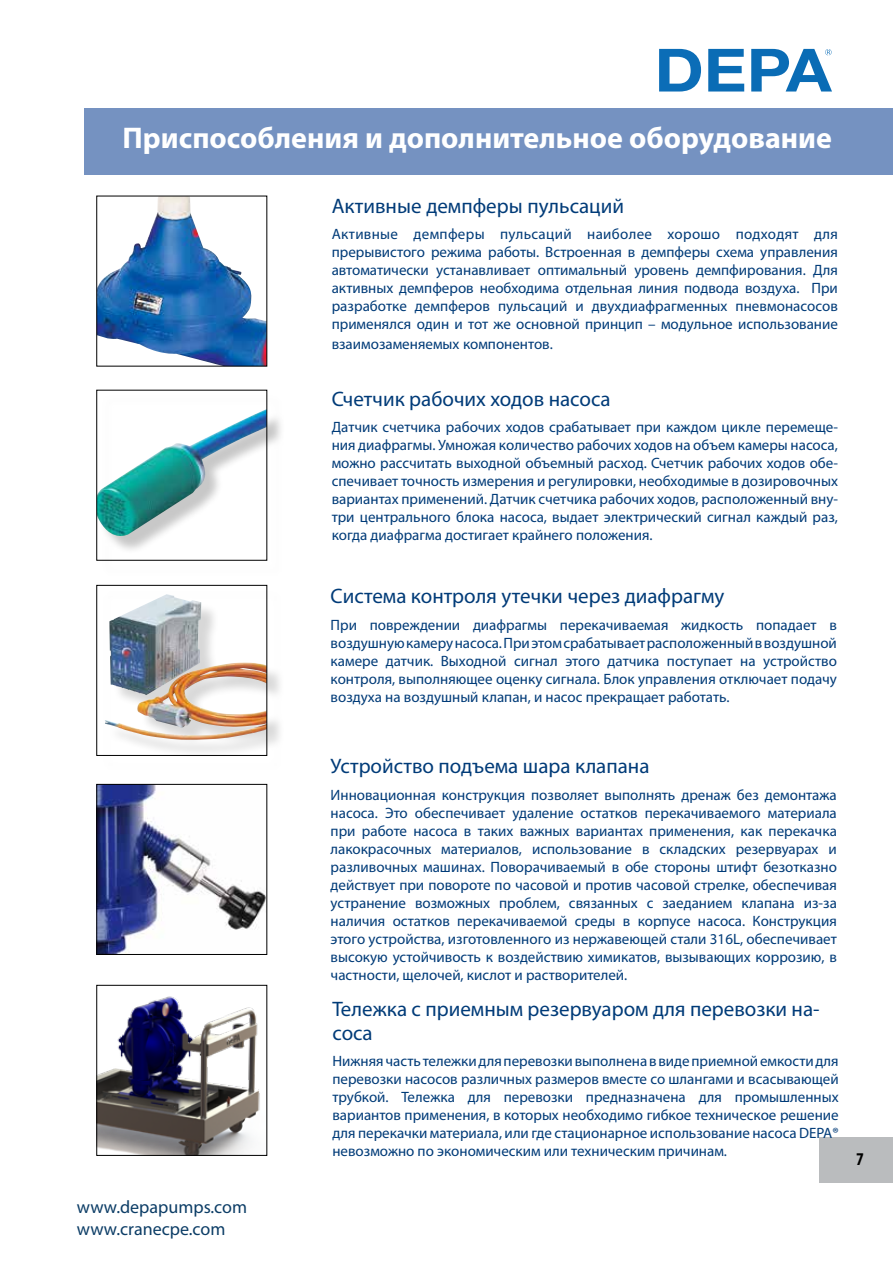
<style>
.page{position:relative;width:893px;height:1263px;background:#fff}
.page>*{position:absolute;margin:0;border:0;box-sizing:border-box;transform-origin:0 0}
.t1{font:700 30px "Myriad Pro";color:#fff}
.t2{font:21px/24px "Myriad Pro";color:#003b78}
.t3{font:18px/21.6px "Myriad Pro";color:#0c3d66}
.t4{font:700 condensed 18px "Myriad Pro";color:#000}
.t5{font:15px/18px "Myriad Pro";color:#003b78;text-align:justify}
</style>
<div class="page">
<div style="left:820px;top:1137px;width:73px;height:46px;background:#babcbe"></div>
<div style="left:85px;top:109px;width:808px;height:66px;background:#7592c1"></div>
<svg style="left:659px;top:49px;width:42px;height:43px"></svg>
<svg style="left:708px;top:49px;width:36px;height:43px"></svg>
<svg style="left:751px;top:49px;width:81px;height:43px"></svg>
<img style="left:99px;top:996px;width:161px;height:157px">
<div style="left:97px;top:985px;width:170px;height:170px;border:1px solid #000"></div>
<img style="left:99px;top:786px;width:166px;height:167px">
<div style="left:97px;top:784px;width:170px;height:171px;border:1px solid #000"></div>
<div style="left:99px;top:587px;width:187px;height:187px;background:#000;opacity:.16"></div>
<img style="left:105px;top:594px;width:160px;height:146px">
<div style="left:97px;top:585px;width:170px;height:171px;border:1px solid #000"></div>
<img style="left:99px;top:198px;width:166px;height:166px">
<div style="left:99px;top:392px;width:187px;height:187px;background:#000;opacity:.22"></div>
<img style="left:99px;top:409px;width:166px;height:131px">
<h1 class="t1" style="left:123px;top:122px;width:711px">Приспособления и дополнительное оборудование</h1>
<h2 class="t2" style="left:332px;top:194px;width:294px">Активные демпферы пульсаций</h2>
<p class="t5" style="left:332px;top:225px;width:508px">Активные демпферы пульсаций наиболее хорошо подходят для прерывистого режима работы. Встроенная в демпферы схема управления автоматически устанавливает оптимальный уровень демпфирования. Для активных демпферов необходима отдельная линия подвода воздуха. При разработке демпферов пульсаций и двухдиафрагменных пневмонасосов применялся один и тот же основной принцип – модульное использование</p>
<p class="t5" style="left:332px;top:335px;width:223px">взаимозаменяемых компонентов.</p>
<h2 class="t2" style="left:332px;top:387px;width:280px">Счетчик рабочих ходов насоса</h2>
<p class="t5" style="left:332px;top:418px;width:508px">Датчик счетчика рабочих ходов срабатывает при каждом цикле перемеще&shy;ния диафрагмы. Умножая количество рабочих ходов на объем камеры насоса, можно рассчитать выходной объемный расход. Счетчик рабочих ходов обе&shy;спечивает точность измерения и регулировки, необходимые в дозировочных вариантах применений. Датчик счетчика рабочих ходов, расположенный вну&shy;три центрального блока насоса, выдает электрический сигнал каждый раз, когда диафрагма достигает крайнего положения.</p>
<h2 class="t2" style="left:331px;top:585px;width:395px">Система контроля утечки через диафрагму</h2>
<p class="t5" style="left:331px;top:616px;width:508px">При повреждении диафрагмы перекачиваемая жидкость попадает в воздушную камеру насоса. При этом срабатывает расположенный в воздушной камере датчик. Выходной сигнал этого датчика поступает на устройство контроля, выполняющее оценку сигнала. Блок управления отключает подачу воздуха на воздушный клапан, и насос прекращает работать.</p>
<p class="t3" style="left:77px;top:1197px;width:172px">www.depapumps.com www.cranecpe.com</p>
<h2 class="t2" style="left:331px;top:754px;width:320px">Устройство подъема шара клапана</h2>
<p class="t5" style="left:331px;top:786px;width:508px">Инновационная конструкция позволяет выполнять дренаж без демонтажа насоса. Это обеспечивает удаление остатков перекачиваемого материала при работе насоса в таких важных вариантах применения, как перекачка лакокрасочных материалов, использование в складских резервуарах и разливочных машинах. Поворачиваемый в обе стороны штифт безотказно действует при повороте по часовой и против часовой стрелке, обеспечивая устранение возможных проблем, связанных с заеданием клапана из-за наличия остатков перекачиваемой среды в корпусе насоса. Конструкция этого устройства, изготовленного из нержавеющей стали 316L, обеспечивает высокую устойчивость к воздействию химикатов, вызывающих коррозию, в частности, щелочей, кислот и растворителей.</p>
<h2 class="t2" style="left:332px;top:997px;width:489px">Тележка с приемным резервуаром для перевозки на&shy;соса</h2>
<p class="t5" style="left:332px;top:1053px;width:508px">Нижняя часть тележки для перевозки выполнена в виде приемной емкости для перевозки насосов различных размеров вместе со шлангами и всасывающей трубкой. Тележка для перевозки предназначена для промышленных вариантов применения, в которых необходимо гибкое техническое решение для перекачки материала, или где стационарное использование насоса DEPA® невозможно по экономическим или техническим причинам.</p>
<p class="t4" style="left:856px;top:1149px;width:9px">7</p>
</div>
